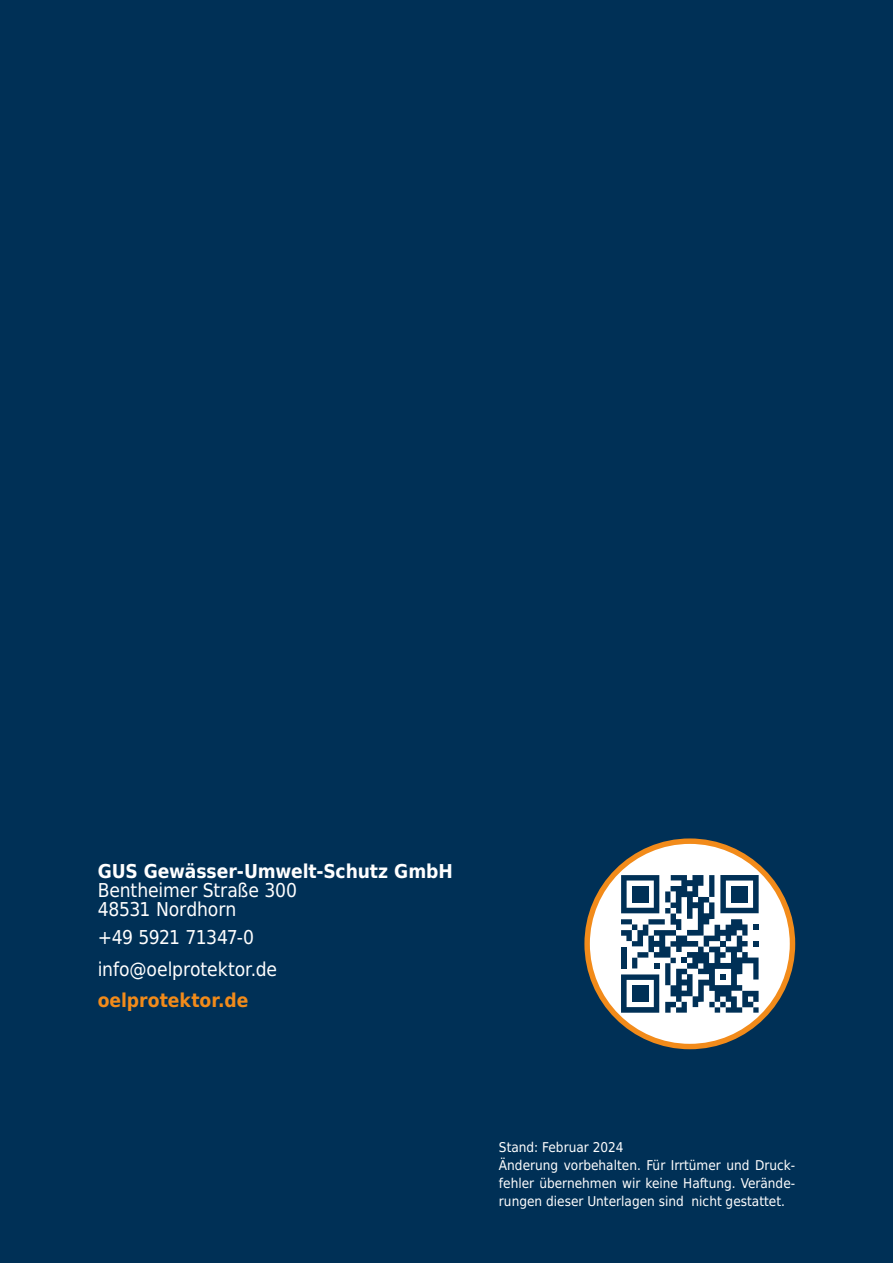
<style>
.page{position:relative;width:893px;height:1263px;background:#003056}
.page>*{position:absolute;margin:0;border:0;box-sizing:border-box;transform-origin:0 0}
.t1{font:19.2px "DejaVu Sans Condensed";letter-spacing:-.005em;color:#fff}
.t2{font:700 19.2px "DejaVu Sans Condensed";letter-spacing:-.005em;color:#fff}
.t3{font:700 19.2px "DejaVu Sans Condensed";letter-spacing:-.005em;color:#f28b1a}
.t4{font:19.2px "DejaVu Sans Condensed";letter-spacing:-.035em;color:#fff}
.t5{font:13.5px/18px "DejaVu Sans Condensed";color:#fff;text-align:justify}
</style>
<div class="page">
<div style="left:587px;top:841px;width:205px;height:205px;background:#fff;border-radius:50%"></div>
<div style="left:584px;top:838px;width:211px;height:211px;border:5px solid #f28b1a;border-radius:50%"></div>
<svg style="left:621px;top:875px;width:138px;height:138px"></svg>
<div style="left:632px;top:886px;width:16px;height:16px;background:#003056"></div>
<div style="left:731px;top:886px;width:16px;height:16px;background:#003056"></div>
<div style="left:632px;top:985px;width:16px;height:17px;background:#003056"></div>
<p class="t2" style="left:98px;top:855px;width:357px">GUS Gewässer-Umwelt-Schutz GmbH</p>
<p class="t1" style="left:98px;top:874px;width:201px">Bentheimer Straße 300</p>
<p class="t1" style="left:98px;top:893px;width:140px">48531 Nordhorn</p>
<p class="t4" style="left:98px;top:921px;width:158px">+49 5921 71347-0</p>
<p class="t1" style="left:98px;top:953px;width:181px">info@oelprotektor.de</p>
<p class="t3" style="left:98px;top:984px;width:152px">oelprotektor.de</p>
<p class="t5" style="left:499px;top:1138px;width:126px">Stand: Februar 2024</p>
<p class="t5" style="left:499px;top:1156px;width:298px">Änderung vorbehalten. Für Irrtümer und Druck&shy;fehler übernehmen wir keine Haftung. Verände&shy;rungen dieser Unterlagen sind nicht gestattet.</p>
</div>
